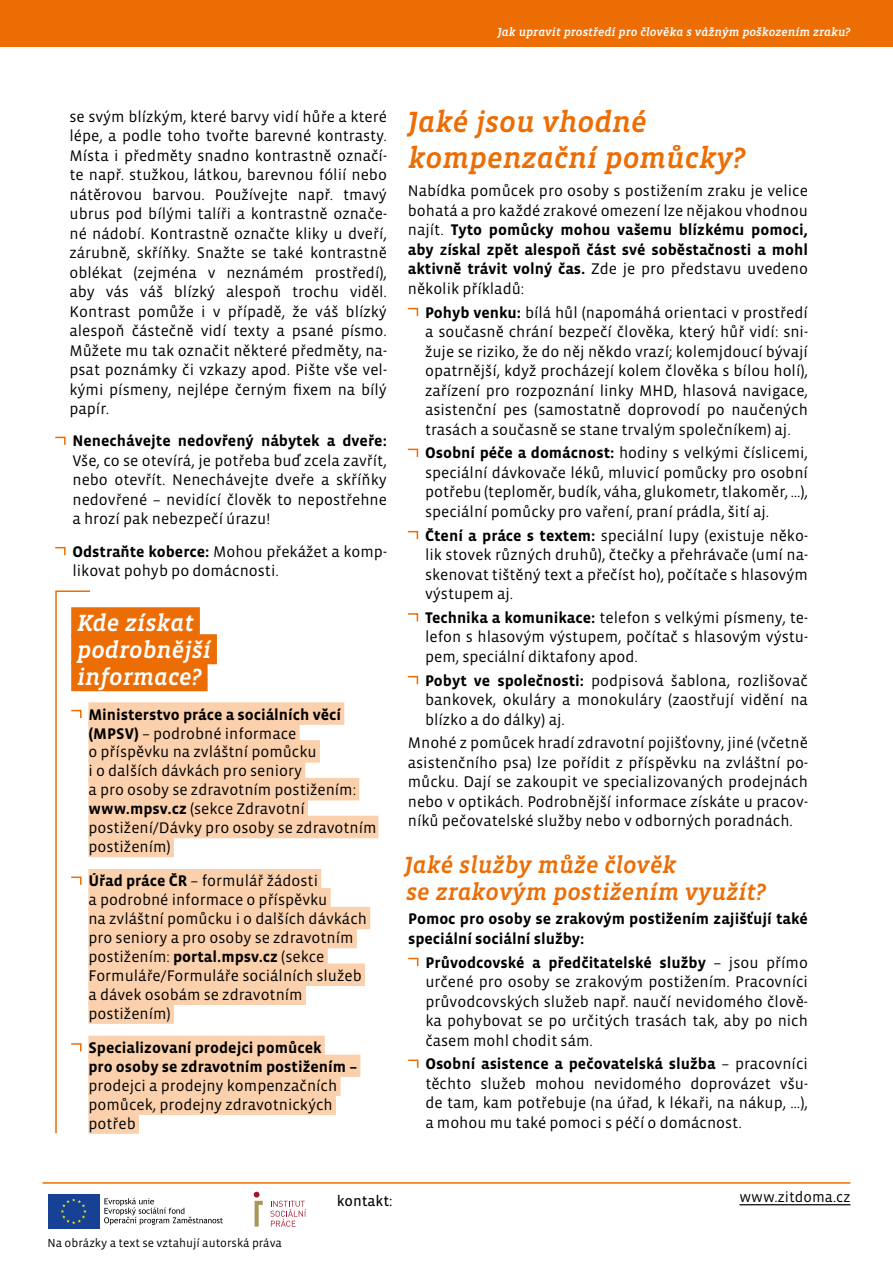
<style>
.page{position:relative;width:893px;height:1263px;background:#fff}
.page>*{position:absolute;margin:0;border:0;box-sizing:border-box;transform-origin:0 0}
.t1{font:italic 500 30px/36px "Vista Slab OTCE";color:#ed6d05}
.t2{font:italic 500 24px/27px "Vista Slab OTCE";color:#ed6d05}
.t3{font:italic 500 24px/27px "Vista Slab OTCE";color:#fff}
.t4{font:15.75px/19.5px "Vista Sans OTCE";color:#000;text-align:justify}
.t5{font:700 15.75px/18.9px "Vista Sans OTCE";color:#000}
.t6{font:15px "Vista Sans OTCE";color:#000}
.t7{font:15px "Vista Sans OTCE";color:#000}
.t8{font:italic 500 12px "Vista Slab OTCE";color:#fff}
.t9{font:12px "Vista Sans OTCE";color:#000}
.s1{font-weight:700}
.s2{font-weight:500}
</style>
<div class="page">
<svg style="left:254px;top:1192px;width:9px;height:34px"></svg>
<svg style="left:270px;top:1201px;width:36px;height:26px"></svg>
<hr style="left:739px;top:1204px;width:111px;height:1px;background:#000">
<div style="left:48px;top:1194px;width:52px;height:34px;background:#164194"></div>
<svg style="left:61px;top:1198px;width:26px;height:26px"></svg>
<svg style="left:104px;top:1198px;width:119px;height:27px"></svg>
<hr style="left:43px;top:1182px;width:807px;height:2px;background:#ed6d05">
<div style="left:0;top:0;width:893px;height:47px;background:#ed6d05"></div>
<svg style="left:407px;top:307px;width:12px;height:10px"></svg>
<svg style="left:407px;top:448px;width:12px;height:9px"></svg>
<svg style="left:407px;top:530px;width:12px;height:10px"></svg>
<svg style="left:407px;top:613px;width:12px;height:9px"></svg>
<svg style="left:407px;top:675px;width:12px;height:10px"></svg>
<svg style="left:55px;top:436px;width:11px;height:9px"></svg>
<svg style="left:55px;top:546px;width:11px;height:10px"></svg>
<div style="left:71px;top:607px;width:129px;height:30px;background:#ed6d05"></div>
<div style="left:71px;top:634px;width:146px;height:30px;background:#ed6d05"></div>
<div style="left:71px;top:661px;width:137px;height:30px;background:#ed6d05"></div>
<div style="left:88px;top:702px;width:256px;height:23px;background:#fbd0ac"></div>
<div style="left:88px;top:721px;width:212px;height:23px;background:#fbd0ac"></div>
<div style="left:88px;top:740px;width:232px;height:23px;background:#fbd0ac"></div>
<div style="left:88px;top:759px;width:217px;height:22px;background:#fbd0ac"></div>
<div style="left:88px;top:778px;width:271px;height:22px;background:#fbd0ac"></div>
<div style="left:88px;top:797px;width:220px;height:22px;background:#fbd0ac"></div>
<div style="left:88px;top:816px;width:290px;height:22px;background:#fbd0ac"></div>
<div style="left:88px;top:835px;width:86px;height:22px;background:#fbd0ac"></div>
<div style="left:88px;top:869px;width:233px;height:22px;background:#fbd0ac"></div>
<div style="left:88px;top:888px;width:243px;height:22px;background:#fbd0ac"></div>
<div style="left:88px;top:907px;width:282px;height:22px;background:#fbd0ac"></div>
<div style="left:88px;top:926px;width:269px;height:22px;background:#fbd0ac"></div>
<div style="left:88px;top:945px;width:240px;height:22px;background:#fbd0ac"></div>
<div style="left:88px;top:963px;width:277px;height:23px;background:#fbd0ac"></div>
<div style="left:88px;top:982px;width:218px;height:23px;background:#fbd0ac"></div>
<div style="left:88px;top:1001px;width:86px;height:23px;background:#fbd0ac"></div>
<div style="left:88px;top:1036px;width:237px;height:22px;background:#fbd0ac"></div>
<div style="left:88px;top:1054px;width:272px;height:23px;background:#fbd0ac"></div>
<div style="left:88px;top:1073px;width:252px;height:23px;background:#fbd0ac"></div>
<div style="left:88px;top:1092px;width:248px;height:23px;background:#fbd0ac"></div>
<div style="left:88px;top:1111px;width:51px;height:23px;background:#fbd0ac"></div>
<svg style="left:55px;top:590px;width:37px;height:544px"></svg>
<svg style="left:408px;top:957px;width:11px;height:10px"></svg>
<svg style="left:408px;top:1059px;width:11px;height:9px"></svg>
<p class="t8" style="left:433px;top:25px;width:414px">Stojíte před rozhodnu ím, zda můžete zajistit péči o svého blízkého doma</p>
<p class="t8" style="left:498px;top:25px;width:354px">Jak upravit prostředí pro člověka s vážným poškozením zraku?</p>
<p class="t4" style="left:70px;top:106px;width:319px">se svým blízkým, které barvy vidí hůře a které lépe, a podle toho tvořte barevné kontrasty.<br>Místa i předměty snadno kontrastně označí&shy;te např. stužkou, látkou, barevnou fólií nebo nátěrovou barvou. Používejte např. tmavý ubrus pod bílými talíři a kontrastně označe&shy;né nádobí. Kontrastně označte kliky u dveří, zárubně, skříňky. Snažte se také kontrastně oblékat (zejména v neznámém prostředí), aby vás váš blízký alespoň trochu viděl.<br>Kontrast pomůže i v případě, že váš blízký alespoň částečně vidí texty a psané písmo.<br>Můžete mu tak označit některé předměty, na&shy;psat poznámky či vzkazy apod. Pište vše vel&shy;kými písmeny, nejlépe černým fixem na bílý papír.</p>
<p class="t5" style="left:72px;top:431px;width:316px">Nenechávejte nedovřený nábytek a dveře:</p>
<p class="t4" style="left:72px;top:451px;width:316px">Vše, co se otevírá, je potřeba buď zcela zavřít, nebo otevřít. Nenechávejte dveře a skříňky nedovřené – nevidící člověk to nepostřehne a hrozí pak nebezpečí úrazu!</p>
<p class="t4" style="left:72px;top:541px;width:316px"><span class="s1">Odstraňte koberce:</span> Mohou překážet a komp&shy;likovat pohyb po domácnosti.</p>
<h2 class="t3" style="left:77px;top:609px;width:135px">Kde získat podrobnější informace?</h2>
<p class="t4" style="left:88px;top:705px;width:290px;line-height:18.9px;text-align:left"><span class="s1">Ministerstvo práce a sociálních věcí (MPSV)</span> – podrobné informace<br>o příspěvku na zvláštní pomůcku<br>i o dalších dávkách pro seniory<br>a pro osoby se zdravotním postižením: <span class="s1">www.mpsv.cz</span> (sekce Zdravotní postižení/Dávky pro osoby se zdravotním postižením)</p>
<p class="t4" style="left:88px;top:871px;width:280px;line-height:18.9px;text-align:left"><span class="s1">Úřad práce ČR</span> – formulář žádosti<br>a podrobné informace o příspěvku<br>na zvláštní pomůcku i o dalších dávkách pro seniory a pro osoby se zdravotním postižením: <span class="s1">portal.mpsv.cz</span> (sekce<br>Formuláře/Formuláře sociálních služeb a dávek osobám se zdravotním postižením)</p>
<p class="t5" style="left:88px;top:1038px;width:270px">Specializovaní prodejci pomůcek<br>pro osoby se zdravotním postižením –</p>
<p class="t4" style="left:88px;top:1076px;width:250px;line-height:18.9px;text-align:left">prodejci a prodejny kompenzačních pomůcek, prodejny zdravotnických potřeb</p>
<h1 class="t1" style="left:408px;top:104px;width:339px">Jaké jsou vhodné kompenzační pomůcky?</h1>
<p class="t4" style="left:408px;top:181px;width:402px">Nabídka pomůcek pro osoby s postižením zraku je velice bohatá a pro každé zrakové omezení lze nějakou vhodnou najít. <span class="s1">Tyto pomůcky mohou vašemu blízkému pomoci, aby</span> <span class="s2">z</span><span class="s1">ískal zpět alespoň část své soběstačnosti a mohl aktivně trávit volný čas.</span> Zde je pro představu uvedeno několik příkladů:</p>
<p class="t4" style="left:425px;top:302px;width:384px"><span class="s1">Pohyb venku:</span> bílá hůl (napomáhá orientaci v prostředí a současně chrání bezpečí člověka, který hůř vidí: sni&shy;žuje se riziko, že do něj někdo vrazí; kolemjdoucí bývají opatrnější, když procházejí kolem člověka s bílou holí), zařízení pro rozpoznání linky MHD, hlasová navigace, asistenční pes (samostatně doprovodí po naučených trasách a současně se stane trvalým společníkem) aj.</p>
<p class="t4" style="left:425px;top:443px;width:384px"><span class="s1">Osobní péče a domácnost:</span> hodiny s velkými číslicemi, speciální dávkovače léků, mluvicí pomůcky pro osobní potřebu (teploměr, budík, váha, glukometr, tlakoměr, …), speciální pomůcky pro vaření, praní prádla, šití aj.</p>
<p class="t4" style="left:425px;top:525px;width:384px"><span class="s1">Čtení a práce s textem:</span> speciální lupy (existuje něko&shy;lik stovek různých druhů), čtečky a přehrávače (umí na&shy;skenovat tištěný text a přečíst ho), počítače s hlasovým výstupem aj.</p>
<p class="t4" style="left:425px;top:608px;width:384px"><span class="s1">Technika a komunikace:</span> telefon s velkými písmeny, te&shy;lefon s hlasovým výstupem, počítač s hlasovým výstu&shy;pem, speciální diktafony apod.</p>
<p class="t4" style="left:425px;top:670px;width:384px"><span class="s1">Pobyt ve společnosti:</span> podpisová šablona, rozlišovač bankovek, okuláry a monokuláry (zaostřují vidění na blízko a do dálky) aj.</p>
<p class="t4" style="left:408px;top:733px;width:402px">Mnohé z pomůcek hradí zdravotní pojišťovny, jiné (včetně asistenčního psa) lze pořídit z příspěvku na zvláštní po&shy;můcku. Dají se zakoupit ve specializovaných prodejnách nebo v optikách. Podrobnější informace získáte u pracov&shy;níků pečovatelské služby nebo v odborných poradnách.</p>
<h2 class="t2" style="left:405px;top:851px;width:363px">Jaké služby může člověk<br>se zrakovým postižením využít?</h2>
<p class="t5" style="left:408px;top:909px;width:401px;line-height:19.5px">Pomoc pro osoby se zrakovým postižením zajišťují také speciální sociální služby:</p>
<p class="t4" style="left:425px;top:952px;width:384px"><span class="s1">Průvodcovské a předčitatelské služby</span> – jsou přímo určené pro osoby se zrakovým postižením. Pracovníci průvodcovských služeb např. naučí nevidomého člově&shy;ka pohybovat se po určitých trasách tak, aby po nich časem mohl chodit sám.</p>
<p class="t4" style="left:425px;top:1054px;width:384px"><span class="s1">Osobní asistence a pečovatelská služba</span> – pracovníci těchto služeb mohou nevidomého doprovázet všu&shy;de tam, kam potřebuje (na úřad, k lékaři, na nákup, …), a mohou mu také pomoci s péčí o domácnost.</p>
<p class="t9" style="left:48px;top:1236px;width:236px">Na obrázky a text se vztahují autorská práva</p>
<p class="t7" style="left:337px;top:1192px;width:57px">kontakt:</p>
<p class="t6" style="left:739px;top:1188px;width:113px">www.zitdoma.cz</p>
</div>
